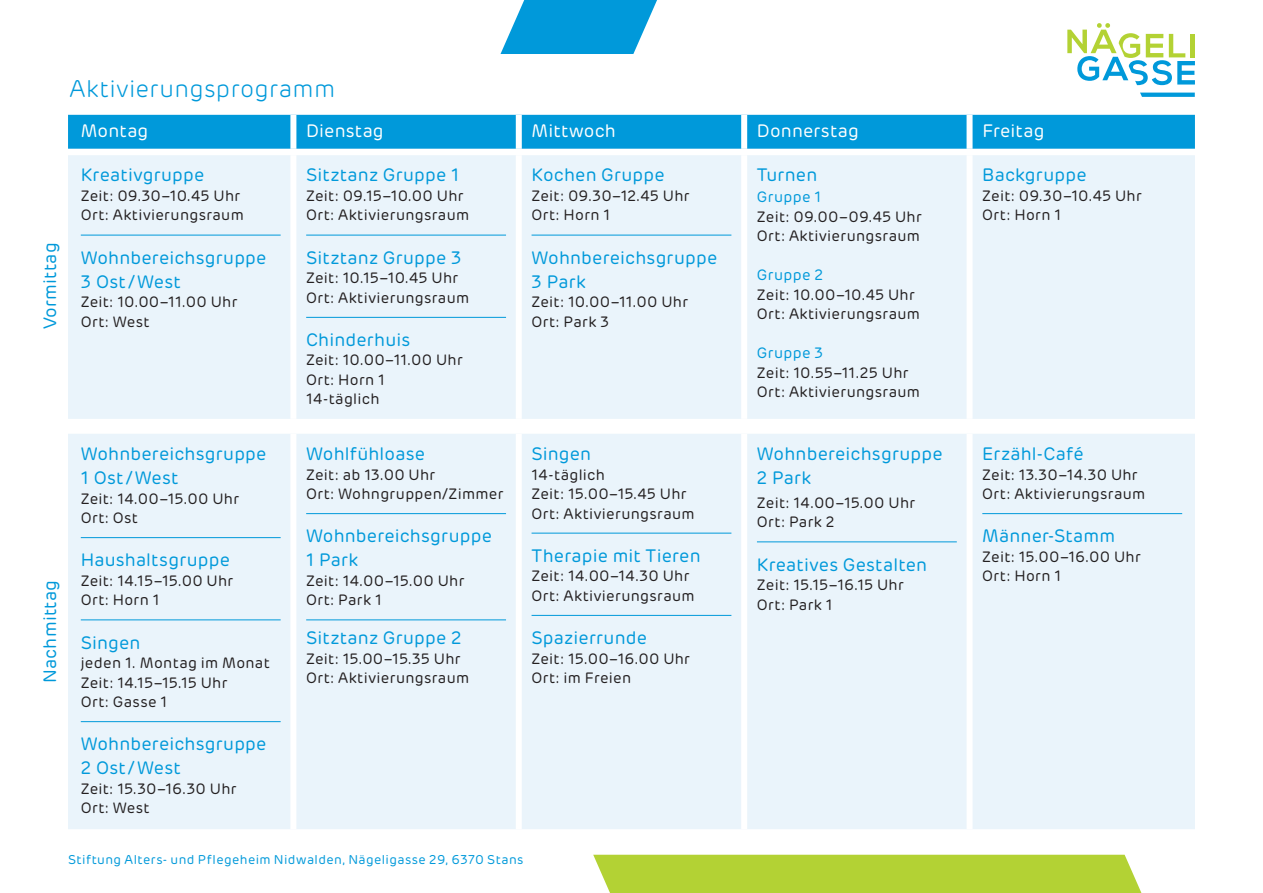
<style>
.page{position:relative;width:1263px;height:893px;background:#fff}
.page>*{position:absolute;margin:0;border:0;box-sizing:border-box;transform-origin:0 0}
.t1{font:300 24px "Rubrik";letter-spacing:.015em;color:#0099da}
.t2{font:18px/24px "Rubrik";letter-spacing:.01em;color:#0099da}
.t3{font:18px "Rubrik";letter-spacing:.01em;color:#fff}
.t4{font:15px/19.5px "Rubrik";letter-spacing:.02em;color:#231f20}
.t5{font:15px "Rubrik";letter-spacing:.02em;color:#0099da}
.t6{font:12.75px "Rubrik";letter-spacing:.03em;color:#0099da}
</style>
<div class="page">
<div style="left:68px;top:115px;width:1127px;height:34px;background:#0099da"></div>
<div style="left:68px;top:155px;width:1127px;height:674px;background:#eaf4fb"></div>
<div style="left:290px;top:115px;width:6px;height:34px;background:#fff"></div>
<div style="left:516px;top:115px;width:6px;height:34px;background:#fff"></div>
<div style="left:741px;top:115px;width:6px;height:34px;background:#fff"></div>
<div style="left:966px;top:115px;width:6px;height:34px;background:#fff"></div>
<div style="left:290px;top:155px;width:6px;height:264px;background:#fff"></div>
<div style="left:516px;top:155px;width:6px;height:264px;background:#fff"></div>
<div style="left:741px;top:155px;width:6px;height:264px;background:#fff"></div>
<div style="left:966px;top:155px;width:6px;height:264px;background:#fff"></div>
<div style="left:290px;top:434px;width:6px;height:395px;background:#fff"></div>
<div style="left:516px;top:434px;width:6px;height:395px;background:#fff"></div>
<div style="left:741px;top:434px;width:6px;height:395px;background:#fff"></div>
<div style="left:966px;top:434px;width:6px;height:395px;background:#fff"></div>
<hr style="left:81px;top:235px;width:200px;height:1px;background:#0099da">
<hr style="left:306px;top:235px;width:200px;height:1px;background:#0099da">
<hr style="left:306px;top:317px;width:200px;height:1px;background:#0099da">
<hr style="left:531px;top:235px;width:200px;height:1px;background:#0099da">
<hr style="left:81px;top:537px;width:200px;height:1px;background:#0099da">
<hr style="left:81px;top:619px;width:200px;height:1px;background:#0099da">
<hr style="left:81px;top:721px;width:200px;height:1px;background:#0099da">
<hr style="left:306px;top:513px;width:200px;height:1px;background:#0099da">
<hr style="left:306px;top:619px;width:200px;height:1px;background:#0099da">
<hr style="left:531px;top:533px;width:200px;height:1px;background:#0099da">
<hr style="left:531px;top:615px;width:200px;height:1px;background:#0099da">
<hr style="left:757px;top:541px;width:200px;height:1px;background:#0099da">
<hr style="left:982px;top:513px;width:200px;height:1px;background:#0099da">
<div style="left:593px;top:855px;width:549px;height:38px;background:#b3d234"></div>
<svg style="left:500px;top:0;width:157px;height:54px;background:#27a8df"></svg>
<svg style="left:1067px;top:23px;width:128px;height:62px"></svg>
<svg style="left:1140px;top:93px;width:55px;height:4px"></svg>
<p class="t2" style="left:38px;top:329px;width:89px;rotate:-90deg">Vormittag</p>
<h1 class="t1" style="left:70px;top:75px;width:267px">Aktivierungsprogramm</h1>
<p class="t3" style="left:81px;top:120px;width:69px">Montag</p>
<p class="t3" style="left:306px;top:120px;width:79px">Dienstag</p>
<p class="t3" style="left:532px;top:120px;width:86px">Mittwoch</p>
<p class="t3" style="left:757px;top:120px;width:103px">Donnerstag</p>
<p class="t3" style="left:982px;top:120px;width:64px">Freitag</p>
<p class="t2" style="left:81px;top:164px;width:125px">Kreativgruppe</p>
<p class="t4" style="left:81px;top:186px;width:165px">Zeit: 09.30–10.45 Uhr<br>Ort: Aktivierungsraum</p>
<p class="t2" style="left:81px;top:246px;width:187px">Wohnbereichsgruppe<br>3 Ost /West</p>
<p class="t4" style="left:81px;top:293px;width:158px">Zeit: 10.00–11.00 Uhr<br>Ort: West</p>
<p class="t2" style="left:531px;top:164px;width:135px">Kochen Gruppe</p>
<p class="t4" style="left:531px;top:186px;width:159px">Zeit: 09.30–12.45 Uhr<br>Ort: Horn 1</p>
<p class="t2" style="left:531px;top:246px;width:187px">Wohnbereichsgruppe<br>3 Park</p>
<p class="t4" style="left:531px;top:293px;width:158px">Zeit: 10.00–11.00 Uhr<br>Ort: Park 3</p>
<p class="t2" style="left:306px;top:164px;width:155px">Sitztanz Gruppe 1</p>
<p class="t4" style="left:306px;top:186px;width:165px">Zeit: 09.15–10.00 Uhr<br>Ort: Aktivierungsraum</p>
<p class="t2" style="left:306px;top:246px;width:157px">Sitztanz Gruppe 3</p>
<p class="t4" style="left:306px;top:269px;width:165px">Zeit: 10.15–10.45 Uhr<br>Ort: Aktivierungsraum</p>
<p class="t2" style="left:306px;top:328px;width:105px">Chinderhuis</p>
<p class="t4" style="left:306px;top:351px;width:158px">Zeit: 10.00–11.00 Uhr<br>Ort: Horn 1<br>14-täglich</p>
<p class="t2" style="left:982px;top:164px;width:106px">Backgruppe</p>
<p class="t4" style="left:982px;top:186px;width:161px">Zeit: 09.30–10.45 Uhr<br>Ort: Horn 1</p>
<p class="t2" style="left:757px;top:164px;width:62px">Turnen</p>
<p class="t5" style="left:757px;top:188px;width:66px">Gruppe 1</p>
<p class="t4" style="left:757px;top:207px;width:166px">Zeit: 09.00–09.45 Uhr<br>Ort: Aktivierungsraum</p>
<p class="t5" style="left:757px;top:266px;width:68px">Gruppe 2</p>
<p class="t4" style="left:757px;top:285px;width:165px">Zeit: 10.00–10.45 Uhr<br>Ort: Aktivierungsraum</p>
<p class="t5" style="left:757px;top:344px;width:68px">Gruppe 3</p>
<p class="t4" style="left:757px;top:363px;width:165px">Zeit: 10.55–11.25 Uhr<br>Ort: Aktivierungsraum</p>
<p class="t2" style="left:38px;top:683px;width:104px;rotate:-90deg">Nachmittag</p>
<p class="t2" style="left:81px;top:442px;width:187px">Wohnbereichsgruppe<br>1 Ost /West</p>
<p class="t4" style="left:81px;top:489px;width:160px">Zeit: 14.00–15.00 Uhr<br>Ort: Ost</p>
<p class="t2" style="left:81px;top:548px;width:151px">Haushaltsgruppe</p>
<p class="t4" style="left:81px;top:571px;width:154px">Zeit: 14.15–15.00 Uhr<br>Ort: Horn 1</p>
<p class="t2" style="left:81px;top:631px;width:61px">Singen</p>
<p class="t4" style="left:81px;top:653px;width:191px">jeden 1. Montag im Monat<br>Zeit: 14.15–15.15 Uhr<br>Ort: Gasse 1</p>
<p class="t2" style="left:81px;top:732px;width:187px">Wohnbereichsgruppe<br>2 Ost /West</p>
<p class="t4" style="left:81px;top:779px;width:157px">Zeit: 15.30–16.30 Uhr<br>Ort: West</p>
<p class="t2" style="left:306px;top:442px;width:121px">Wohlfühloase</p>
<p class="t4" style="left:306px;top:465px;width:199px">Zeit: ab 13.00 Uhr<br>Ort: Wohngruppen/Zimmer</p>
<p class="t2" style="left:306px;top:524px;width:187px">Wohnbereichsgruppe<br>1 Park</p>
<p class="t4" style="left:306px;top:571px;width:160px">Zeit: 14.00–15.00 Uhr<br>Ort: Park 1</p>
<p class="t2" style="left:306px;top:626px;width:157px">Sitztanz Gruppe 2</p>
<p class="t4" style="left:306px;top:649px;width:165px">Zeit: 15.00–15.35 Uhr<br>Ort: Aktivierungsraum</p>
<p class="t2" style="left:531px;top:442px;width:61px">Singen</p>
<p class="t4" style="left:531px;top:465px;width:165px">14-täglich<br>Zeit: 15.00–15.45 Uhr<br>Ort: Aktivierungsraum</p>
<p class="t2" style="left:531px;top:544px;width:171px">Therapie mit Tieren</p>
<p class="t4" style="left:531px;top:567px;width:165px">Zeit: 14.00–14.30 Uhr<br>Ort: Aktivierungsraum</p>
<p class="t2" style="left:531px;top:626px;width:117px">Spazierrunde</p>
<p class="t4" style="left:531px;top:649px;width:160px">Zeit: 15.00–16.00 Uhr<br>Ort: im Freien</p>
<p class="t2" style="left:757px;top:442px;width:187px">Wohnbereichsgruppe<br>2 Park</p>
<p class="t4" style="left:757px;top:493px;width:160px">Zeit: 14.00–15.00 Uhr<br>Ort: Park 2</p>
<p class="t2" style="left:757px;top:553px;width:172px">Kreatives Gestalten</p>
<p class="t4" style="left:757px;top:575px;width:148px">Zeit: 15.15–16.15 Uhr<br>Ort: Park 1</p>
<p class="t2" style="left:982px;top:442px;width:103px">Erzähl-Café</p>
<p class="t4" style="left:982px;top:465px;width:165px">Zeit: 13.30–14.30 Uhr<br>Ort: Aktivierungsraum</p>
<p class="t2" style="left:982px;top:524px;width:134px">Männer-Stamm</p>
<p class="t4" style="left:982px;top:547px;width:160px">Zeit: 15.00–16.00 Uhr<br>Ort: Horn 1</p>
<p class="t6" style="left:68px;top:852px;width:457px">Stiftung Alters- und Pflegeheim Nidwalden, Nägeligasse 29, 6370 Stans</p>
</div>
